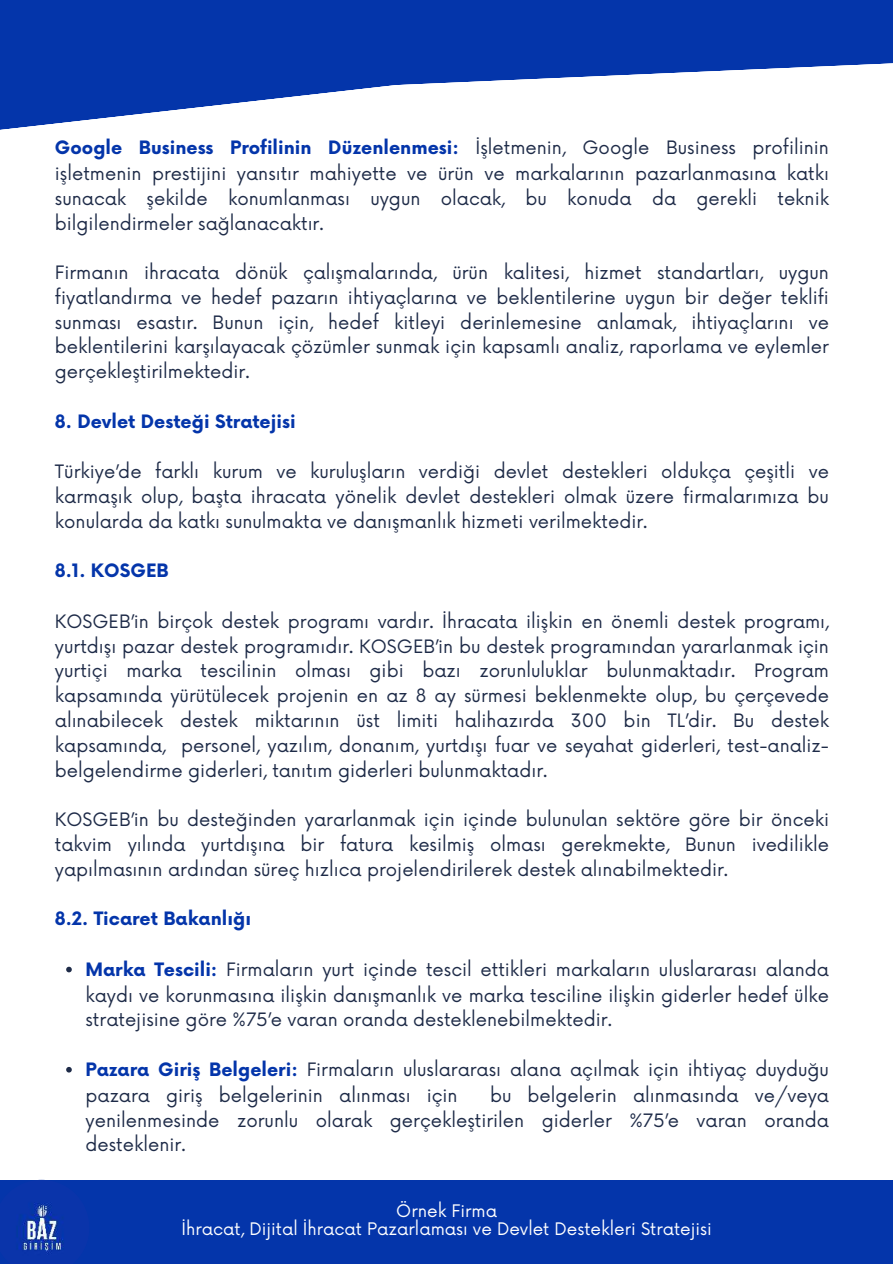
<style>
.page{position:relative;width:893px;height:1264px;background:#fff}
.page>*{position:absolute;margin:0;border:0;box-sizing:border-box;transform-origin:0 0}
.t1{font:18px/24.8px "Now";color:#1e2b48;text-align:justify}
.t2{font:700 18px "Now";color:#0435aa}
.t3{font:16.8px/18px "Now";color:#fff;text-align:center}
.s1{font-weight:700;color:#0435aa}
</style>
<div class="page">
<div style="left:0;top:1179px;width:892px;height:84px;background:#0435aa"></div>
<svg style="left:66px;top:966px;width:6px;height:6px"></svg>
<svg style="left:66px;top:1067px;width:6px;height:5px"></svg>
<svg style="left:0;top:0;width:892px;height:130px;fill:#0435aa"></svg>
<img style="left:0;top:1179px;width:89px;height:76px">
<p class="t1" style="left:55px;top:134px;width:775px;line-height:25.2px"><span class="s1">Google Business Profilinin Düzenlenmesi:</span> İşletmenin, Google Business profilinin işletmenin prestijini yansıtır mahiyette ve ürün ve markalarının pazarlanmasına katkı sunacak şekilde konumlanması uygun olacak, bu konuda da gerekli teknik bilgilendirmeler sağlanacaktır.</p>
<p class="t1" style="left:55px;top:259px;width:775px">Firmanın ihracata dönük çalışmalarında, ürün kalitesi, hizmet standartları, uygun fiyatlandırma ve hedef pazarın ihtiyaçlarına ve beklentilerine uygun bir değer teklifi sunması esastır. Bunun için, hedef kitleyi derinlemesine anlamak, ihtiyaçlarını ve beklentilerini karşılayacak çözümler sunmak için kapsamlı analiz, raporlama ve eylemler gerçekleştirilmektedir.</p>
<p class="t2" style="left:55px;top:407px;width:242px">8. Devlet Desteği Stratejisi</p>
<p class="t1" style="left:55px;top:458px;width:775px">Türkiye’de farklı kurum ve kuruluşların verdiği devlet destekleri oldukça çeşitli ve karmaşık olup, başta ihracata yönelik devlet destekleri olmak üzere firmalarımıza bu konularda da katkı sunulmakta ve danışmanlık hizmeti verilmektedir.</p>
<p class="t2" style="left:55px;top:557px;width:115px">8.1. KOSGEB</p>
<p class="t1" style="left:55px;top:607px;width:775px">KOSGEB’in birçok destek programı vardır. İhracata ilişkin en önemli destek programı, yurtdışı pazar destek programıdır. KOSGEB’in bu destek programından yararlanmak için yurtiçi marka tescilinin olması gibi bazı zorunluluklar bulunmaktadır. Program kapsamında yürütülecek projenin en az 8 ay sürmesi beklenmekte olup, bu çerçevede alınabilecek destek miktarının üst limiti halihazırda 300 bin TL’dir. Bu destek kapsamında, personel, yazılım, donanım, yurtdışı fuar ve seyahat giderleri, test-analiz&shy;belgelendirme giderleri, tanıtım giderleri bulunmaktadır.</p>
<p class="t1" style="left:55px;top:805px;width:775px">KOSGEB’in bu desteğinden yararlanmak için içinde bulunulan sektöre göre bir önceki takvim yılında yurtdışına bir fatura kesilmiş olması gerekmekte, Bunun ivedilikle yapılmasının ardından süreç hızlıca projelendirilerek destek alınabilmektedir.</p>
<p class="t2" style="left:55px;top:905px;width:198px">8.2. Ticaret Bakanlığı</p>
<p class="t1" style="left:85px;top:955px;width:745px;line-height:25.3px"><span class="s1">Marka Tescili:</span> Firmaların yurt içinde tescil ettikleri markaların uluslararası alanda kaydı ve korunmasına ilişkin danışmanlık ve marka tesciline ilişkin giderler hedef ülke stratejisine göre %75’e varan oranda desteklenebilmektedir.</p>
<p class="t1" style="left:85px;top:1055px;width:745px;line-height:25.8px"><span class="s1">Pazara Giriş Belgeleri:</span> Firmaların uluslararası alana açılmak için ihtiyaç duyduğu pazara giriş belgelerinin alınması için</p>
<p class="t1" style="left:85px;top:1081px;width:745px;text-indent:404px">bu belgelerin alınmasında ve/veya yenilenmesinde zorunlu olarak gerçekleştirilen giderler %75’e varan oranda desteklenir.</p>
<p class="t3" style="left:181px;top:1200px;width:532px">Örnek Firma<br>İhracat, Dijital İhracat Pazarlaması ve Devlet Destekleri Stratejisi</p>
</div>
